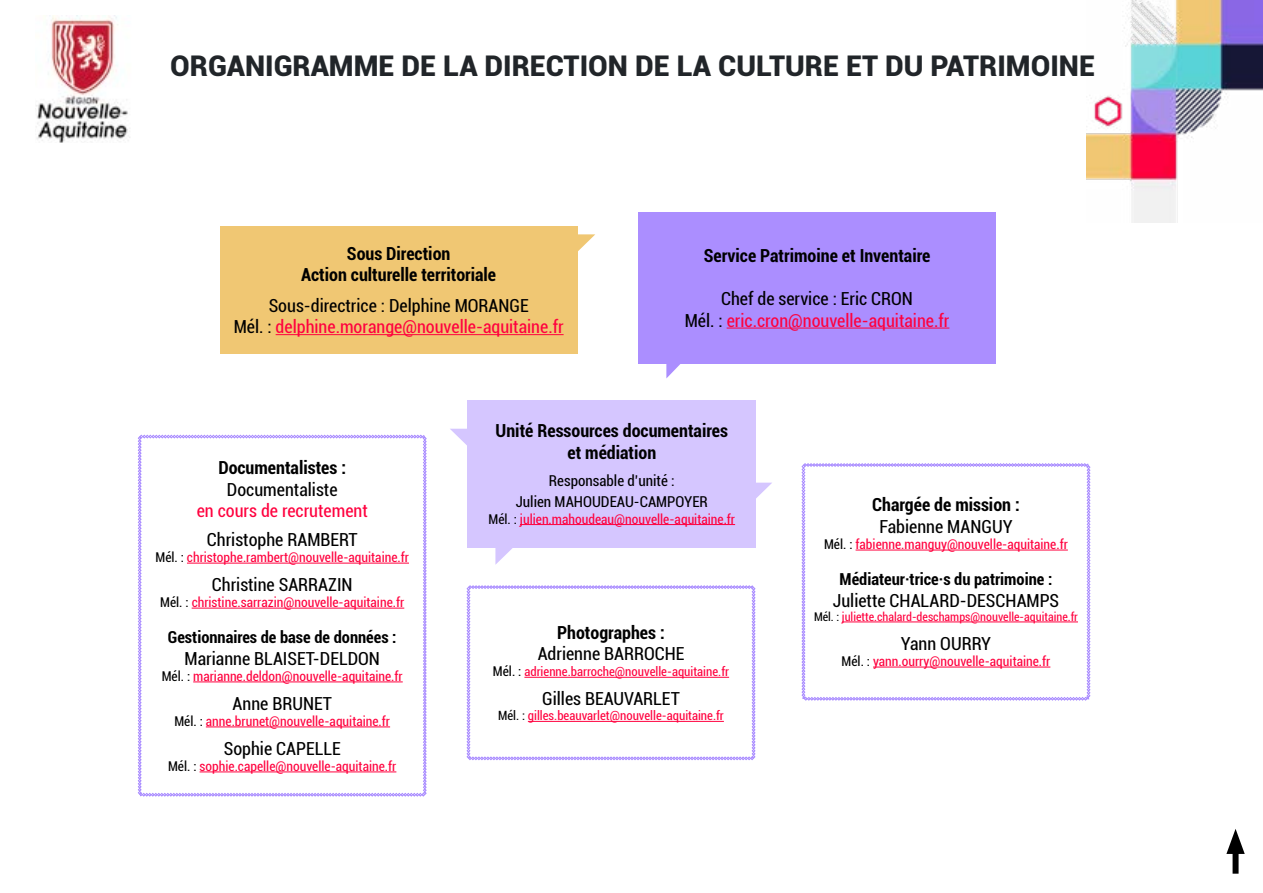
<style>
.page{position:relative;width:1263px;height:893px;background:#fff}
.page>*{position:absolute;margin:0;border:0;box-sizing:border-box;transform-origin:0 0}
.t1{font:900 28.5px "Roboto";color:#212529}
.t2{font:condensed 18px "Roboto";color:#000}
.t3{font:700 condensed 18px/21.6px "Roboto";color:#000;text-align:center}
.t4{font:condensed 18px/21.6px "Roboto";color:#ff003e;text-align:center}
.t5{font:700 condensed 16.5px "Roboto";color:#000}
.t6{font:condensed 15px/21.6px "Roboto";color:#000;text-align:center}
.t7{font:condensed 13.5px "Roboto";color:#ff003e}
.t8{font:condensed 12.75px "Roboto";color:#ff003e}
.t9{font:condensed 12px "Roboto";color:#ff003e}
.s1{color:#000}
.s2{font-size:13.5px;color:#000}
</style>
<div class="page">
<img style="left:1086px;top:0;width:177px;height:223px">
<img style="left:36px;top:16px;width:94px;height:126px">
<div style="left:1232px;top:843px;width:6px;height:28px;background:#000"></div>
<svg style="left:1226px;top:829px;width:19px;height:25px"></svg>
<svg style="left:802px;top:463px;width:288px;height:237px"></svg>
<svg style="left:467px;top:585px;width:288px;height:175px"></svg>
<div style="left:638px;top:212px;width:358px;height:151px;background:#ab8eff"></div>
<hr style="left:727px;top:328px;width:222px;height:1px;background:#ff003e">
<svg style="left:666px;top:363px;width:18px;height:15px"></svg>
<div style="left:220px;top:226px;width:357px;height:127px;background:#f0c773"></div>
<hr style="left:276px;top:334px;width:288px;height:1px;background:#ff003e">
<svg style="left:577px;top:234px;width:18px;height:18px"></svg>
<svg style="left:138px;top:435px;width:288px;height:361px"></svg>
<div style="left:468px;top:400px;width:288px;height:147px;background:#d5c6ff"></div>
<hr style="left:520px;top:524px;width:215px;height:1px;background:#ff003e">
<svg style="left:495px;top:547px;width:18px;height:18px"></svg>
<svg style="left:450px;top:429px;width:18px;height:17px"></svg>
<svg style="left:756px;top:483px;width:16px;height:15px"></svg>
<h1 class="t1" style="left:170px;top:45px;width:926px">ORGANIGRAMME DE LA DIRECTION DE LA CULTURE ET DU PATRIMOINE</h1>
<h2 class="t3" style="left:301px;top:242px;width:197px">Sous Direction<br>Action culturelle territoriale</h2>
<h2 class="t4" style="left:234px;top:294px;width:331px"><span class="s1">Sous-directrice : Delphine MORANGE<br>Mél. :</span> delphine.morange@nouvelle-aquitaine.fr</h2>
<h2 class="t3" style="left:704px;top:244px;width:228px">Service Patrimoine et Inventaire</h2>
<h2 class="t4" style="left:685px;top:287px;width:266px"><span class="s1">Chef de service : Eric CRON<br>Mél. :</span> eric.cron@nouvelle-aquitaine.fr</h2>
<h2 class="t3" style="left:218px;top:456px;width:129px">Documentalistes :</h2>
<h2 class="t2" style="left:227px;top:477px;width:112px">Documentaliste</h2>
<h2 class="t4" style="left:197px;top:499px;width:173px">en cours de recrutement</h2>
<h2 class="t2" style="left:207px;top:527px;width:152px">Christophe RAMBERT</h2>
<p class="t7" style="left:155px;top:548px;width:255px"><span class="s1">Mél. :</span> christophe.rambert@nouvelle-aquitaine.fr</p>
<h2 class="t2" style="left:212px;top:572px;width:142px">Christine SARRAZIN</h2>
<p class="t7" style="left:160px;top:593px;width:246px"><span class="s1">Mél. :</span> christine.sarrazin@nouvelle-aquitaine.fr</p>
<p class="t5" style="left:168px;top:626px;width:230px">Gestionnaires de base de données :</p>
<h2 class="t2" style="left:185px;top:646px;width:197px">Marianne BLAISET-DELDON</h2>
<p class="t7" style="left:162px;top:667px;width:242px"><span class="s1">Mél. :</span> marianne.deldon@nouvelle-aquitaine.fr</p>
<h2 class="t2" style="left:233px;top:691px;width:101px">Anne BRUNET</h2>
<p class="t7" style="left:174px;top:712px;width:217px"><span class="s1">Mél. :</span> anne.brunet@nouvelle-aquitaine.fr</p>
<h2 class="t2" style="left:224px;top:736px;width:118px">Sophie CAPELLE</h2>
<p class="t7" style="left:168px;top:757px;width:230px"><span class="s1">Mél. :</span> sophie.capelle@nouvelle-aquitaine.fr</p>
<h2 class="t3" style="left:496px;top:419px;width:234px">Unité Ressources documentaires et médiation</h2>
<p class="t6" style="left:516px;top:469px;width:194px">Responsable d’unité :<br>Julien MAHOUDEAU-CAMPOYER</p>
<p class="t7" style="left:488px;top:509px;width:248px"><span class="s1">Mél. :</span> julien.mahoudeau@nouvelle-aquitaine.fr</p>
<h2 class="t3" style="left:557px;top:621px;width:109px">Photographes :</h2>
<h2 class="t2" style="left:538px;top:641px;width:148px">Adrienne BARROCHE</h2>
<p class="t8" style="left:493px;top:663px;width:238px"><span class="s2">Mél. :</span> adrienne.barroche@nouvelle-aquitaine.fr</p>
<h2 class="t2" style="left:542px;top:686px;width:139px">Gilles BEAUVARLET</h2>
<p class="t8" style="left:498px;top:707px;width:227px"><span class="s1">Mél. :</span> gilles.beauvarlet@nouvelle-aquitaine.fr</p>
<h2 class="t3" style="left:872px;top:493px;width:149px">Chargée de mission :</h2>
<h2 class="t2" style="left:879px;top:514px;width:135px">Fabienne MANGUY</h2>
<p class="t7" style="left:824px;top:535px;width:245px"><span class="s1">Mél. :</span> fabienne.manguy@nouvelle-aquitaine.fr</p>
<p class="t5" style="left:840px;top:568px;width:214px">Médiateur·trice·s du patrimoine :</p>
<h2 class="t2" style="left:833px;top:588px;width:228px">Juliette CHALARD-DESCHAMPS</h2>
<p class="t9" style="left:814px;top:608px;width:265px"><span class="s1">Mél. :</span> juliette.chalard-deschamps@nouvelle-aquitaine.fr</p>
<h2 class="t2" style="left:901px;top:631px;width:92px">Yann OURRY</h2>
<p class="t7" style="left:842px;top:652px;width:210px"><span class="s1">Mél. :</span> yann.ourry@nouvelle-aquitaine.fr</p>
</div>
